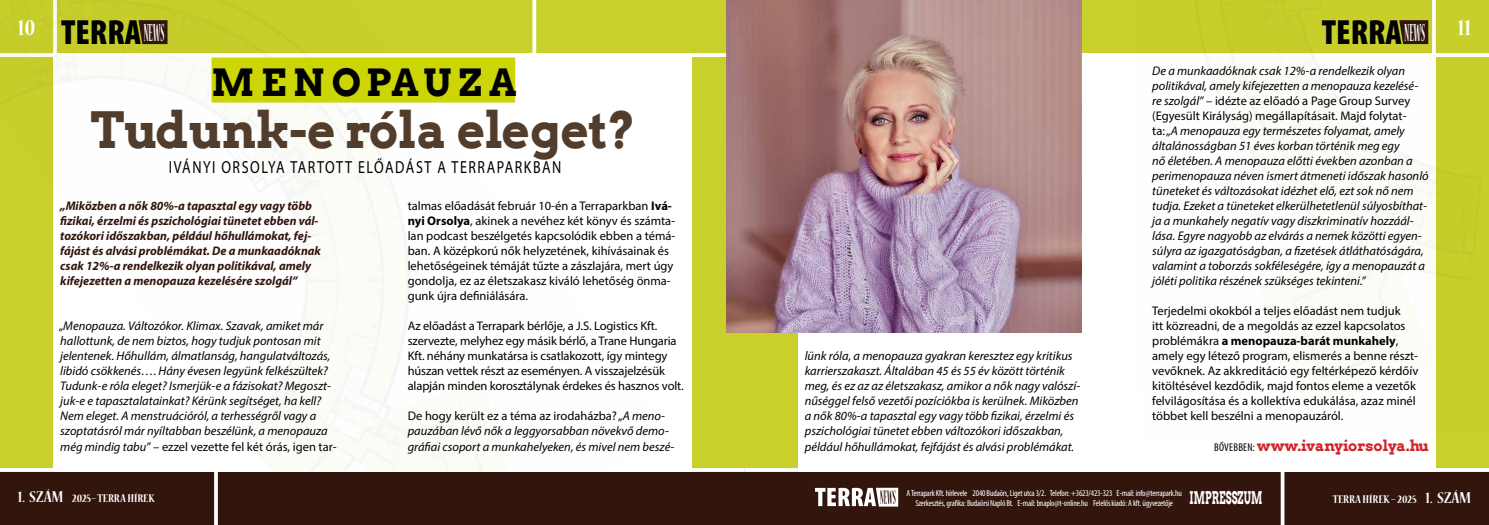
<style>
.page{position:relative;width:1489px;height:525px;background:#fff}
.page>*{position:absolute;margin:0;border:0;box-sizing:border-box;transform-origin:0 0}
.t1{font:700 50px "Arvo";color:#523d2c}
.t2{font:700 37.5px "Arvo";letter-spacing:.18em;color:#000}
.t3{font:900 condensed 35.12px "Myriad Pro";color:#000}
.t4{font:700 condensed 25px "Nueva Std";color:#fff}
.t5{font:17.5px "Myriad Pro";letter-spacing:.11em;color:#000;scale:.8 1}
.t6{font:700 15px "Arvo";color:#d2232a}
.t7{font:italic 12.5px/15px "Myriad Pro";color:#000}
.t8{font:12.5px/15px "Myriad Pro";color:#000}
.t9{font:italic 700 12.5px/15px "Myriad Pro";color:#32150d}
.t10{font:700 condensed 12.5px "Nueva Std";color:#fff}
.t11{font:condensed 8.75px/10px "Myriad Pro";letter-spacing:-.02em;color:#fff}
.s1{font-style:normal}
.s2{font-family:"Nueva Std";font-weight:700;font-size:27.62px;color:#fff}
.s3{font-weight:700}
.s4{font-family:"Myriad Pro";font-weight:400;font-stretch:condensed;font-size:11.25px;color:#000}
.s5{font-size:17.5px}
</style>
<div class="page">
<div style="left:0;top:0;width:744px;height:53px;background:#c9d02c"></div>
<div style="left:744px;top:0;width:744px;height:53px;background:#c9d02c"></div>
<div style="left:0;top:471px;width:744px;height:53px;background:#32150d"></div>
<div style="left:744px;top:471px;width:744px;height:53px;background:#32150d"></div>
<div style="left:744px;top:53px;width:53px;height:418px;background:#c9d02c"></div>
<div style="left:691px;top:53px;width:53px;height:418px;background:#c9d02c"></div>
<div style="left:1435px;top:53px;width:53px;height:418px;background:#c9d02c"></div>
<hr style="left:0;top:53px;width:744px;height:4px;background:#fff">
<hr style="left:0;top:468px;width:744px;height:3px;background:#fff">
<hr style="left:744px;top:468px;width:744px;height:3px;background:#fff">
<svg style="left:1280px;top:471px;width:4px;height:53px"></svg>
<img style="left:1399px;top:0;width:89px;height:438px">
<img style="left:0;top:0;width:666px;height:524px">
<div style="left:211px;top:57px;width:304px;height:45px;background:#ccd606"></div>
<svg style="left:815px;top:487px;width:83px;height:19px"></svg>
<img style="left:726px;top:0;width:355px;height:332px">
<h3 class="t4" style="left:18px;top:16px;width:19px">10</h3>
<h3 class="t4" style="left:1457px;top:16px;width:15px">11</h3>
<h2 class="t2" style="left:211px;top:59px;width:306px">MENOPAUZA</h2>
<h1 class="t1" style="left:91px;top:98px;width:546px">Tudunk-e róla eleget?</h1>
<h3 class="t5" style="left:169px;top:156px;width:492px">IVÁNYI ORSOLYA TARTOTT ELŐADÁST A TERRAPARKBAN</h3>
<p class="t9" style="left:60px;top:198px;width:262px">„Miközben a nők 80%-a tapasztal egy vagy több fizikai, érzelmi és pszichológiai tünetet ebben vál&shy;tozókori időszakban, például hőhullámokat, fej&shy;fájást és alvási problémákat. De a munkaadóknak csak 12%-a rendelkezik olyan politikával, amely kifejezetten a menopauza kezelésére szolgál”</p>
<p class="t7" style="left:59px;top:318px;width:279px"><span class="s1">„</span>Menopauza. Változókor. Klimax. Szavak, amiket már hallottunk, de nem biztos, hogy tudjuk pontosan mit jelentenek. Hőhullám, álmatlanság, hangulatváltozás, libidó csökkenés…. Hány évesen legyünk felkészültek?<br>Tudunk-e róla eleget? Ismerjük-e a fázisokat? Megoszt&shy;juk-e e tapasztalatainkat? Kérünk segítséget, ha kell?<br>Nem eleget. A menstruációról, a terhességről vagy a szoptatásról már nyíltabban beszélünk, a menopauza még mindig tabu” <span class="s1">– ezzel vezette fel két órás, igen tar-</span></p>
<h3 class="t3" style="left:61px;top:13px;width:105px">TERRA<span class="s2">NEWS</span></h3>
<h3 class="t3" style="left:1321px;top:13px;width:105px">TERRA<span class="s2">NEWS</span></h3>
<p class="t7" style="left:1152px;top:63px;width:278px">De a munkaadóknak csak 12%-a rendelkezik olyan politikával, amely kifejezetten a menopauza kezelésé&shy;re szolgál” <span class="s1">– idézte az előadó a Page Group Survey (Egyesült Királyság) megállapításait. Majd folytat-<br>ta: „</span>A menopauza egy természetes folyamat, amely általánosságban 51 éves korban történik meg egy<br>nő életében. A menopauza előtti években azonban a perimenopauza néven ismert átmeneti időszak hasonló tüneteket és változásokat idézhet elő, ezt sok nő nem tudja. Ezeket a tüneteket elkerülhetetlenül súlyosbíthat&shy;ja a munkahely negatív vagy diszkriminatív hozzáál&shy;lása. Egyre nagyobb az elvárás a nemek közötti egyen&shy;súlyra az igazgatóságban, a fizetések átláthatóságára, valamint a toborzás sokféleségére, így a menopauzát a jóléti politika részének szükséges tekinteni.”</p>
<p class="t8" style="left:1152px;top:303px;width:268px">Terjedelmi okokból a teljes előadást nem tudjuk<br>itt közreadni, de a megoldás az ezzel kapcsolatos problémákra <span class="s3">a menopauza-barát munkahely</span>, amely egy létező program, elismerés a benne részt&shy;vevőknek. Az akkreditáció egy feltérképező kérdőív kitöltésével kezdődik, majd fontos eleme a vezetők felvilágosítása és a kollektíva edukálása, azaz minél többet kell beszélni a menopauzáról.</p>
<p class="t6" style="left:1214px;top:435px;width:216px"><span class="s4">BŐVEBBEN:</span> www.ivanyiorsolya.hu</p>
<p class="t11" style="left:915px;top:487px;width:348px;text-indent:-9px">A Terrapark Kft. hírlevele 2040 Budaörs, Liget utca 3/2. Telefon: +3623/423-323 E-mail: info@terrapark.hu<br>Szerkesztés, grafika: Budaörsi Napló Bt. E-mail: bnaplo@t-online.hu Felelős kiadó: A kft. ügyvezetője <sup>IMPRESSZUM</sup></p>
<p class="t8" style="left:407px;top:198px;width:269px">talmas előadását február 10-én a Terraparkban <span class="s3">Ivá&shy;nyi Orsolya</span>, akinek a nevéhez két könyv és számta&shy;lan podcast beszélgetés kapcsolódik ebben a témá&shy;ban. A középkorú nők helyzetének, kihívásainak és lehetőségeinek témáját tűzte a zászlajára, mert úgy gondolja, ez az életszakasz kiváló lehetőség önma&shy;gunk újra definiálására.</p>
<p class="t8" style="left:407px;top:318px;width:277px">Az előadást a Terrapark bérlője, a J.S. Logistics Kft. szervezte, melyhez egy másik bérlő, a Trane Hungaria Kft. néhány munkatársa is csatlakozott, így mintegy húszan vettek részt az eseményen. A visszajelzésük alapján minden korosztálynak érdekes és hasznos volt.</p>
<p class="t7" style="left:407px;top:408px;width:268px"><span class="s1">De hogy került ez a téma az irodaházba? „</span>A meno&shy;pauzában lévő nők a leggyorsabban növekvő demo&shy;gráfiai csoport a munkahelyeken, és mivel nem beszé-</p>
<p class="t7" style="left:804px;top:348px;width:277px">lünk róla, a menopauza gyakran keresztez egy kritikus karrierszakaszt. Általában 45 és 55 év között történik meg, és ez az az életszakasz, amikor a nők nagy valószí&shy;nűséggel felső vezetői pozíciókba is kerülnek. Miközben a nők 80%-a tapasztal egy vagy több fizikai, érzelmi és pszichológiai tünetet ebben változókori időszakban, például hőhullámokat, fejfájást és alvási problémákat.</p>
<p class="t10" style="left:18px;top:492px;width:138px"><span class="s5">1. SZÁM</span> 2025– TERRA HÍREK</p>
<p class="t10" style="left:1332px;top:493px;width:140px">TERRA HÍREK – 2025 <span class="s5">1. SZÁM</span></p>
</div>
